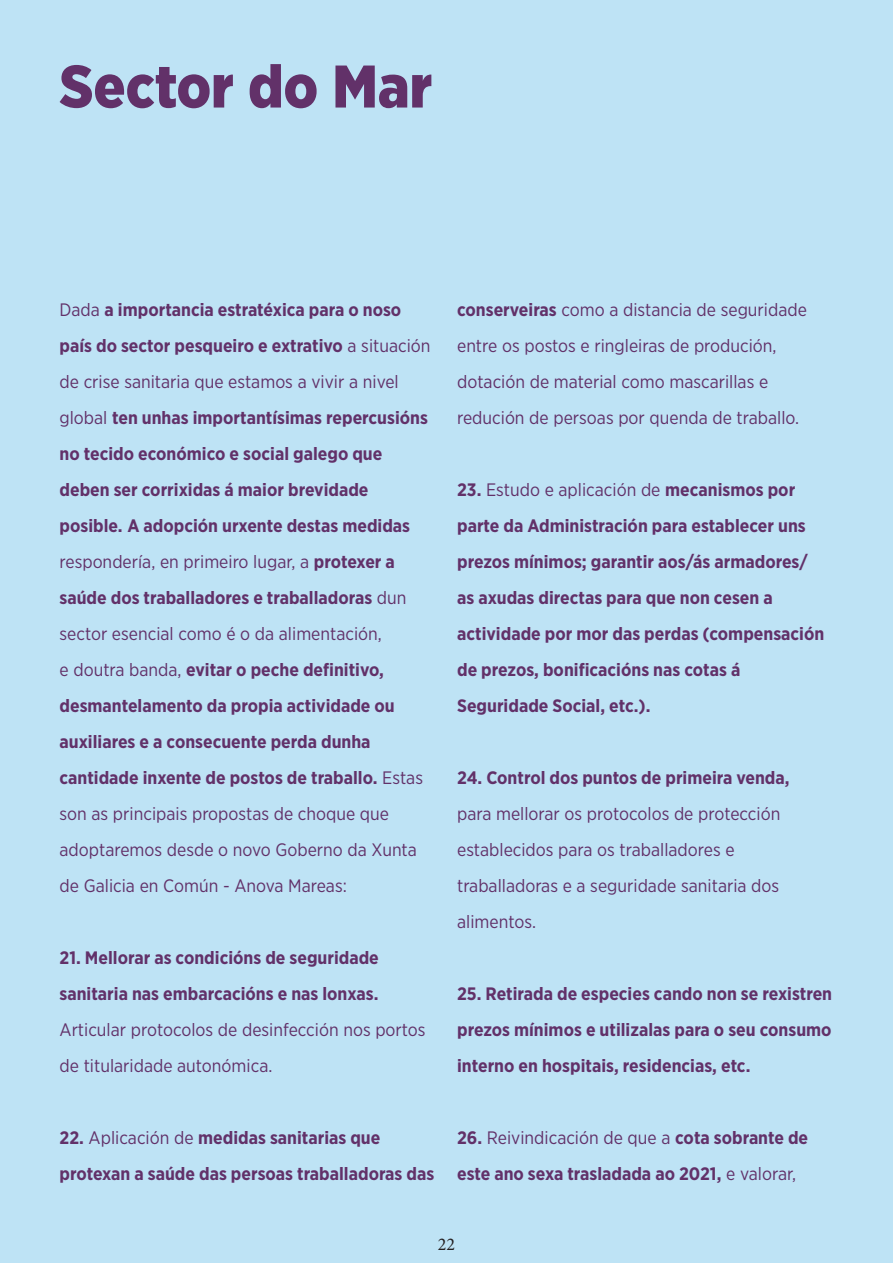
<style>
.page{position:relative;width:893px;height:1263px;background:#bee3f5}
.page>*{position:absolute;margin:0;border:0;box-sizing:border-box;transform-origin:0 0}
.t1{font:900 60px "Gotham Narrow";color:#623169}
.t2{font:700 18px/36px "Gotham Narrow";color:#623169}
.t3{font:18px/36px "Gotham Narrow";color:#623169}
.t4{font:18px "Minion Pro";color:#231f20}
.s1{font-weight:400}
.s2{font-weight:700}
</style>
<div class="page">
<h1 class="t1" style="left:60px;top:47px;width:374px">Sector do Mar</h1>
<p class="t2" style="left:60px;top:292px;width:373px"><span class="s1">Dada</span> a importancia estratéxica para o noso país do sector pesqueiro e extrativo <span class="s1">a situación de crise sanitaria que estamos a vivir a nivel global</span> ten unhas importantísimas repercusións no tecido económico e social galego que deben ser corrixidas á maior brevidade posible. A adopción urxente destas medidas <span class="s1">respondería, en primeiro lugar, a</span> protexer a saúde dos traballadores e traballadoras <span class="s1">dun sector esencial como é o da alimentación,<br>e doutra banda,</span> evitar o peche definitivo, desmantelamento da propia actividade ou auxiliares e a consecuente perda dunha cantidade inxente de postos de traballo. <span class="s1">Estas son as principais propostas de choque que adoptaremos desde o novo Goberno da Xunta de Galicia en Común - Anova Mareas:</span></p>
<p class="t2" style="left:60px;top:940px;width:321px">21. Mellorar as condicións de seguridade sanitaria nas embarcacións e nas lonxas.</p>
<p class="t3" style="left:60px;top:1012px;width:368px">Articular protocolos de desinfección nos portos de titularidade autonómica.</p>
<p class="t2" style="left:60px;top:1120px;width:376px">22. <span class="s1">Aplicación de</span> medidas sanitarias que protexan a saúde das persoas traballadoras das</p>
<p class="t3" style="left:457px;top:292px;width:351px"><span class="s2">conserveiras</span> como a distancia de seguridade entre os postos e ringleiras de produción, dotación de material como mascarillas e redución de persoas por quenda de traballo.</p>
<p class="t2" style="left:457px;top:472px;width:369px">23. <span class="s1">Estudo e aplicación de</span> mecanismos por parte da Administración para establecer uns prezos mínimos; garantir aos/ás armadores/ as axudas directas para que non cesen a actividade por mor das perdas (compensación de prezos, bonificacións nas cotas á Seguridade Social, etc.).</p>
<p class="t2" style="left:457px;top:760px;width:334px">24. Control dos puntos de primeira venda,</p>
<p class="t3" style="left:457px;top:796px;width:325px">para mellorar os protocolos de protección establecidos para os traballadores e traballadoras e a seguridade sanitaria dos alimentos.</p>
<p class="t2" style="left:457px;top:976px;width:376px;text-align:justify">25. Retirada de especies cando non se rexistren prezos mínimos e utilizalas para o seu consumo interno en hospitais, residencias, etc.</p>
<p class="t2" style="left:457px;top:1120px;width:353px">26. <span class="s1">Reivindicación de que a</span> cota sobrante de este ano sexa trasladada ao 2021, <span class="s1">e valorar,</span></p>
<p class="t4" style="left:438px;top:1232px;width:19px">22</p>
</div>
